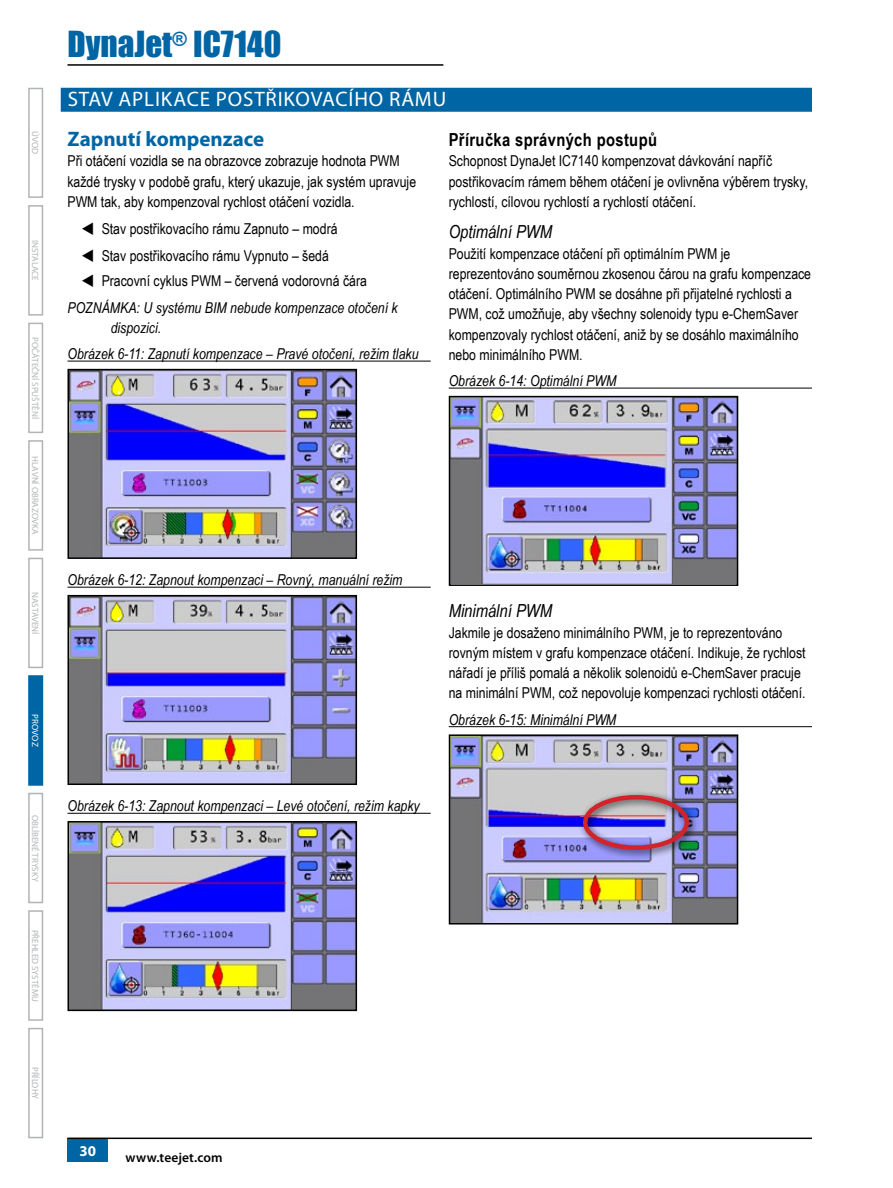
<style>
.page{position:relative;width:893px;height:1188px;background:#fff}
.page>*{position:absolute;margin:0;border:0;box-sizing:border-box;transform-origin:0 0}
.t1{font:33px "Impact";color:#0065a4}
.t2{font:21px "Myriad Pro";letter-spacing:.04em;color:#fff}
.t3{font:700 21px "Myriad Pro";color:#0065a4}
.t4{font:700 18px "Arial Narrow";letter-spacing:.02em;color:#000}
.t5{font:italic 18px "Arial Narrow";color:#000}
.t6{font:15px/20.2px "Arial Narrow";color:#000}
.t7{font:italic 15px/20.2px "Arial Narrow";color:#000}
.t8{font:700 15px "Myriad Pro";color:#fff}
.t9{font:600 13.5px "Myriad Pro";letter-spacing:.005em;color:#000}
.t10{font:9px "Myriad Pro";color:#b1b4b6}
.t11{font:9px "Myriad Pro";color:#fff}
</style>
<div class="page">
<hr style="left:68px;top:64px;width:375px;height:2px;background:#000">
<div style="left:28px;top:323px;width:15px;height:110px;border:2px solid #b1b4b6"></div>
<div style="left:28px;top:205px;width:15px;height:111px;border:2px solid #b1b4b6"></div>
<div style="left:28px;top:793px;width:15px;height:110px;border:2px solid #b1b4b6"></div>
<div style="left:28px;top:440px;width:15px;height:111px;border:2px solid #b1b4b6"></div>
<div style="left:28px;top:910px;width:15px;height:111px;border:2px solid #b1b4b6"></div>
<div style="left:28px;top:88px;width:15px;height:110px;border:2px solid #b1b4b6"></div>
<div style="left:28px;top:558px;width:15px;height:110px;border:2px solid #b1b4b6"></div>
<div style="left:28px;top:1028px;width:15px;height:110px;border:2px solid #b1b4b6"></div>
<div style="left:68px;top:1138px;width:40px;height:24px;background:#0065a4"></div>
<hr style="left:68px;top:1138px;width:744px;height:1px;background:#000">
<div style="left:29px;top:676px;width:13px;height:109px;background:#0065a4"></div>
<div style="left:28px;top:675px;width:15px;height:111px;border:2px solid #0065a4"></div>
<div style="left:61px;top:88px;width:751px;height:24px;background:#0065a4"></div>
<hr style="left:68px;top:361px;width:363px;height:1px;background:#000">
<hr style="left:68px;top:587px;width:363px;height:1px;background:#000">
<hr style="left:68px;top:813px;width:363px;height:1px;background:#000">
<img style="left:71px;top:372px;width:283px;height:184px">
<div style="left:68px;top:369px;width:289px;height:190px;border:2px solid #000"></div>
<img style="left:109px;top:376px;width:16px;height:20px">
<img style="left:71px;top:598px;width:283px;height:184px">
<div style="left:68px;top:595px;width:289px;height:190px;border:2px solid #000"></div>
<img style="left:109px;top:602px;width:16px;height:20px">
<img style="left:71px;top:824px;width:283px;height:184px">
<div style="left:68px;top:821px;width:289px;height:190px;border:2px solid #000"></div>
<hr style="left:449px;top:388px;width:363px;height:1px;background:#000">
<hr style="left:449px;top:726px;width:363px;height:1px;background:#000">
<img style="left:452px;top:399px;width:283px;height:184px">
<div style="left:449px;top:396px;width:289px;height:190px;border:2px solid #000"></div>
<img style="left:452px;top:737px;width:283px;height:185px">
<div style="left:449px;top:734px;width:289px;height:191px;border:2px solid #000"></div>
<div style="left:578px;top:790px;width:121px;height:70px;background:#000;opacity:.75"></div>
<div style="left:583px;top:795px;width:106px;height:55px;border:4px solid #d2232a;border-radius:50%"></div>
<p class="t10" style="left:41px;top:131px;width:25px;rotate:90deg">ÚVOD</p>
<p class="t10" style="left:41px;top:240px;width:43px;rotate:90deg">INSTALACE</p>
<p class="t10" style="left:41px;top:337px;width:83px;rotate:90deg">POČÁTEČNÍ SPUŠTĚNÍ</p>
<p class="t10" style="left:41px;top:456px;width:80px;rotate:90deg">HLAVNÍ OBRAZOVKA</p>
<p class="t10" style="left:41px;top:592px;width:44px;rotate:90deg">NASTAVENÍ</p>
<p class="t11" style="left:41px;top:714px;width:34px;rotate:90deg">PROVOZ</p>
<p class="t10" style="left:41px;top:815px;width:68px;rotate:90deg">OBLÍBENÉ TRYSKY</p>
<p class="t10" style="left:41px;top:930px;width:74px;rotate:90deg">PŘEHLED SYSTÉMU</p>
<p class="t10" style="left:41px;top:1067px;width:34px;rotate:90deg">PŘÍLOHY</p>
<h1 class="t1" style="left:68px;top:19px;width:215px">DynaJet<sup>®</sup> IC7140</h1>
<h2 class="t2" style="left:68px;top:86px;width:380px">STAV APLIKACE POSTŘIKOVACÍHO RÁMU</h2>
<h2 class="t3" style="left:68px;top:125px;width:198px">Zapnutí kompenzace</h2>
<p class="t6" style="left:68px;top:150px;width:350px">Při otáčení vozidla se na obrazovce zobrazuje hodnota PWM každé trysky v podobě grafu, který ukazuje, jak systém upravuje<br>PWM tak, aby kompenzoval rychlost otáčení vozidla.</p>
<p class="t6" style="left:102px;top:215px;width:237px;line-height:27px">Stav postřikovacího rámu Zapnuto – modrá<br>Stav postřikovacího rámu Vypnuto – šedá</p>
<p class="t6" style="left:102px;top:270px;width:267px">Pracovní cyklus PWM – červená vodorovná čára</p>
<p class="t7" style="left:111px;top:297px;width:289px;text-indent:-43px">POZNÁMKA: U systému BIM nebude kompenzace otočení k dispozici.</p>
<p class="t7" style="left:68px;top:343px;width:353px">Obrázek 6-11: Zapnutí kompenzace – Pravé otočení, režim tlaku</p>
<p class="t4" style="left:449px;top:126px;width:210px">Příručka správných postupů</p>
<p class="t6" style="left:449px;top:150px;width:361px">Schopnost DynaJet IC7140 kompenzovat dávkování napříč postřikovacím rámem během otáčení je ovlivněna výběrem trysky, rychlostí, cílovou rychlostí a rychlostí otáčení.</p>
<p class="t5" style="left:449px;top:219px;width:105px">Optimální PWM</p>
<p class="t6" style="left:449px;top:243px;width:364px">Použití kompenzace otáčení při optimálním PWM je reprezentováno souměrnou zkosenou čárou na grafu kompenzace otáčení. Optimálního PWM se dosáhne při přijatelné rychlosti a PWM, což umožňuje, aby všechny solenoidy typu e-ChemSaver kompenzovaly rychlost otáčení, aniž by se dosáhlo maximálního nebo minimálního PWM.</p>
<p class="t7" style="left:449px;top:370px;width:169px">Obrázek 6-14: Optimální PWM</p>
<p class="t7" style="left:68px;top:570px;width:337px">Obrázek 6-12: Zapnout kompenzaci – Rovný, manuální režim</p>
<p class="t5" style="left:449px;top:599px;width:105px">Minimální PWM</p>
<p class="t6" style="left:449px;top:622px;width:358px">Jakmile je dosaženo minimálního PWM, je to reprezentováno rovným místem v grafu kompenzace otáčení. Indikuje, že rychlost nářadí je příliš pomalá a několik solenoidů e-ChemSaver pracuje na minimální PWM, což nepovoluje kompenzaci rychlosti otáčení.</p>
<p class="t7" style="left:449px;top:709px;width:169px">Obrázek 6-15: Minimální PWM</p>
<p class="t7" style="left:68px;top:796px;width:354px">Obrázek 6-13: Zapnout kompenzaci – Levé otočení, režim kapky</p>
<p class="t8" style="left:79px;top:1141px;width:18px">30</p>
<p class="t9" style="left:126px;top:1149px;width:99px">www.teejet.com</p>
</div>
